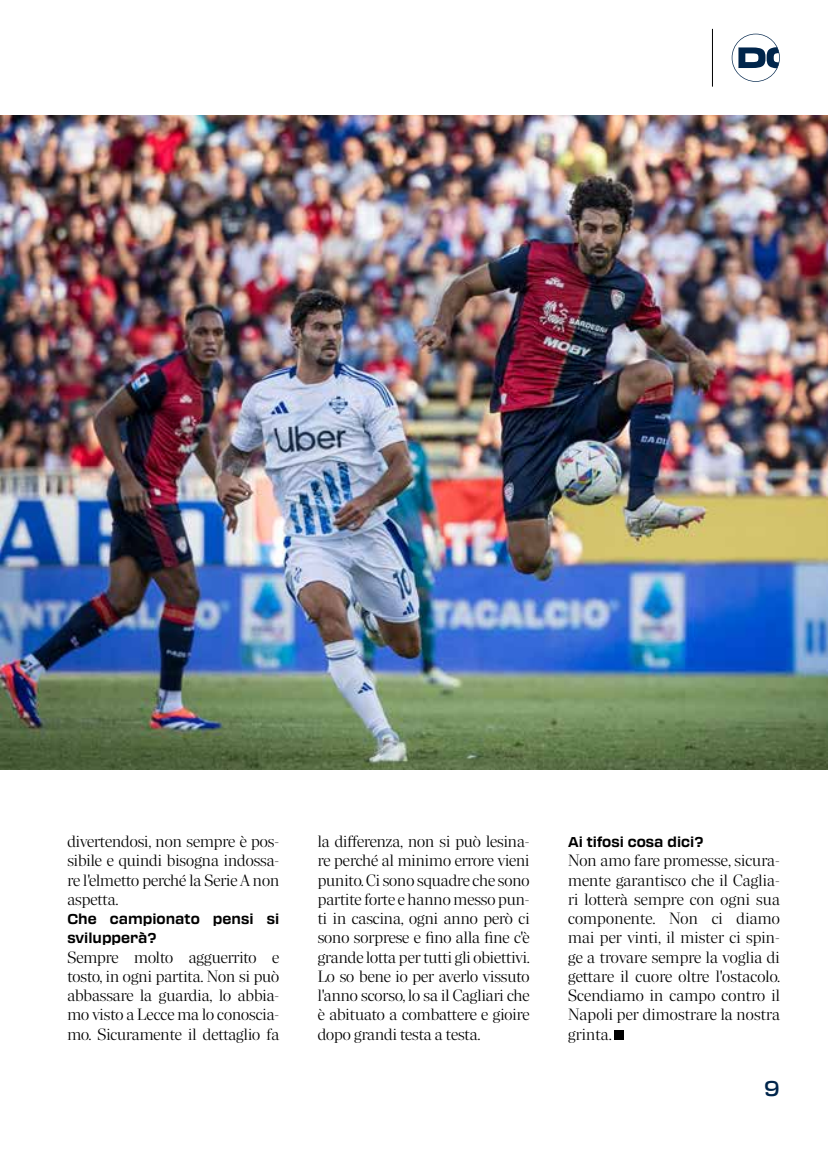
<style>
.page{position:relative;width:828px;height:1155px;background:#fff}
.page>*{position:absolute;margin:0;border:0;box-sizing:border-box;transform-origin:0 0}
.t1{font:500 21px "Transducer";color:#00254b}
.t2{font:300 16.8px/19.2px "Richmond Display";color:#000;text-align:justify}
.t3{font:700 14px/19.2px "Transducer";color:#000}
</style>
<div class="page">
<div style="left:615px;top:1030px;width:9px;height:10px;background:#000"></div>
<img style="left:0;top:116px;width:828px;height:654px">
<svg style="left:731px;top:34px;width:49px;height:48px"></svg>
<hr style="left:712px;top:29px;width:1px;height:58px;background:#000">
<p class="t2" style="left:67px;top:832px;width:213px">divertendosi, non sempre è pos&shy;sibile e quindi bisogna indossa&shy;re l'elmetto perché la Serie A non aspetta.</p>
<p class="t3" style="left:67px;top:909px;width:213px">Che campionato pensi si svilupperà?</p>
<p class="t2" style="left:67px;top:947px;width:213px">Sempre molto agguerrito e tosto, in ogni partita. Non si può abbassare la guardia, lo abbia&shy;mo visto a Lecce ma lo conoscia&shy;mo. Sicuramente il dettaglio fa</p>
<p class="t2" style="left:318px;top:832px;width:214px">la differenza, non si può lesina&shy;re perché al minimo errore vieni punito. Ci sono squadre che sono partite forte e hanno messo pun&shy;ti in cascina, ogni anno però ci sono sorprese e fino alla fine c'è grande lotta per tutti gli obiettivi.<br>Lo so bene io per averlo vissuto l'anno scorso, lo sa il Cagliari che è abituato a combattere e gioire dopo grandi testa a testa.</p>
<p class="t3" style="left:568px;top:832px;width:137px">Ai tifosi cosa dici?</p>
<p class="t2" style="left:568px;top:851px;width:214px">Non amo fare promesse, sicura&shy;mente garantisco che il Caglia&shy;ri lotterà sempre con ogni sua componente. Non ci diamo mai per vinti, il mister ci spin&shy;ge a trovare sempre la voglia di gettare il cuore oltre l'ostacolo.<br>Scendiamo in campo contro il Napoli per dimostrare la nostra grinta.</p>
<p class="t1" style="left:764px;top:1074px;width:17px">9</p>
</div>
